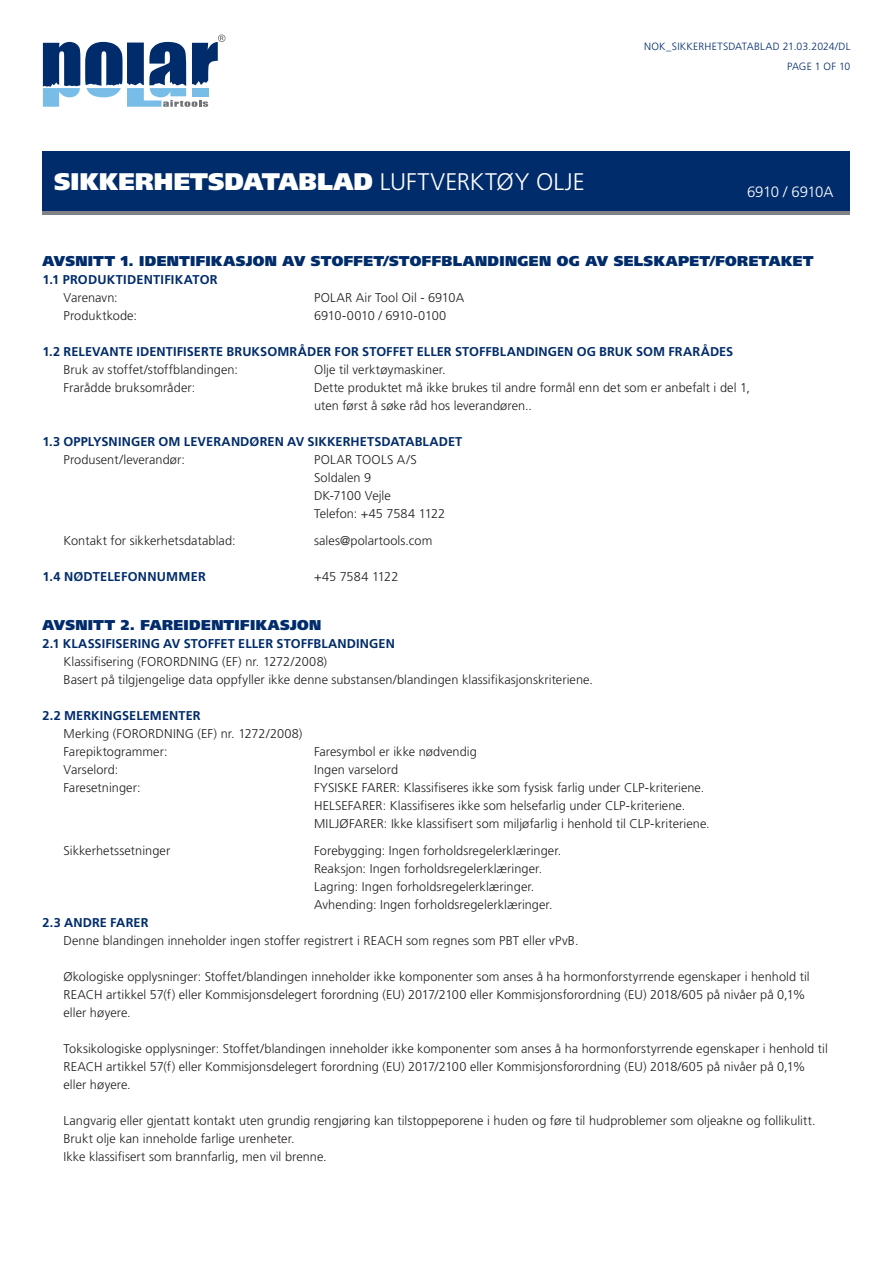
<style>
.page{position:relative;width:893px;height:1263px;background:#fff}
.page>*{position:absolute;margin:0;border:0;box-sizing:border-box;transform-origin:0 0}
.t1{font:900 24px "Frutiger LT Pro";color:#fff}
.t2{font:300 15px "Frutiger LT Pro";letter-spacing:-.035em;color:#fff}
.t3{font:900 14.25px "Frutiger LT Pro";letter-spacing:.02em;color:#002c6b}
.t4{font:300 12.75px/18px "Frutiger LT Pro";letter-spacing:.005em;color:#231f20}
.t5{font:700 12.75px "Frutiger LT Pro";letter-spacing:.005em;color:#002c6b}
.t6{font:300 12.75px "Frutiger LT Pro";letter-spacing:-.025em;color:#231f20}
.t7{font:300 10.5px/19.5px "Frutiger LT Pro";letter-spacing:.015em;color:#002c6b;text-align:right}
.s1{font-weight:300}
</style>
<div class="page">
<svg style="left:43px;top:34px;width:183px;height:73px"></svg>
<div style="left:43px;top:151px;width:807px;height:60px;background:#002c6b"></div>
<hr style="left:43px;top:211px;width:807px;height:3px;background:#808285">
<h1 class="t1" style="left:54px;top:167px;width:532px">SIKKERHETSDATABLAD <span class="s1">LUFTVERKTØY OLJE</span></h1>
<p class="t7" style="left:644px;top:37px;width:208px">NOK_SIKKERHETSDATABLAD 21.03.2024/DL<br>PAGE 1 OF 10</p>
<p class="t2" style="left:747px;top:183px;width:88px">6910 / 6910A</p>
<p class="t3" style="left:43px;top:252px;width:773px">AVSNITT 1. IDENTIFIKASJON AV STOFFET/STOFFBLANDINGEN OG AV SELSKAPET/FORETAKET</p>
<p class="t5" style="left:43px;top:272px;width:177px">1.1 PRODUKTIDENTIFIKATOR</p>
<p class="t4" style="left:64px;top:288px;width:56px">Varenavn:</p>
<p class="t4" style="left:314px;top:288px;width:152px">POLAR Air Tool Oil - 6910A</p>
<p class="t4" style="left:64px;top:306px;width:75px">Produktkode:</p>
<p class="t6" style="left:314px;top:308px;width:134px">6910-0010 / 6910-0100</p>
<p class="t5" style="left:43px;top:344px;width:692px">1.2 RELEVANTE IDENTIFISERTE BRUKSOMRÅDER FOR STOFFET ELLER STOFFBLANDINGEN OG BRUK SOM FRARÅDES</p>
<p class="t4" style="left:64px;top:360px;width:176px">Bruk av stoffet/stoffblandingen:</p>
<p class="t4" style="left:314px;top:360px;width:133px">Olje til verktøymaskiner.</p>
<p class="t4" style="left:64px;top:378px;width:133px">Frarådde bruksområder:</p>
<p class="t4" style="left:314px;top:378px;width:437px">Dette produktet må ikke brukes til andre formål enn det som er anbefalt i del 1, uten først å søke råd hos leverandøren..</p>
<p class="t5" style="left:43px;top:434px;width:421px">1.3 OPPLYSNINGER OM LEVERANDØREN AV SIKKERHETSDATABLADET</p>
<p class="t4" style="left:64px;top:451px;width:123px">Produsent/leverandør:</p>
<p class="t4" style="left:314px;top:451px;width:133px">POLAR TOOLS A/S<br>Soldalen 9<br>DK-7100 Vejle<br>Telefon: +45 7584 1122</p>
<p class="t4" style="left:64px;top:532px;width:174px">Kontakt for sikkerhetsdatablad:</p>
<p class="t4" style="left:314px;top:532px;width:120px">sales@polartools.com</p>
<p class="t5" style="left:43px;top:569px;width:165px">1.4 NØDTELEFONNUMMER</p>
<p class="t4" style="left:314px;top:568px;width:86px">+45 7584 1122</p>
<p class="t3" style="left:43px;top:616px;width:280px">AVSNITT 2. FAREIDENTIFIKASJON</p>
<p class="t5" style="left:43px;top:636px;width:354px">2.1 KLASSIFISERING AV STOFFET ELLER STOFFBLANDINGEN</p>
<p class="t4" style="left:64px;top:652px;width:531px">Klassifisering (FORORDNING (EF) nr. 1272/2008)<br>Basert på tilgjengelige data oppfyller ikke denne substansen/blandingen klassifikasjonskriteriene.</p>
<p class="t5" style="left:43px;top:708px;width:160px">2.2 MERKINGSELEMENTER</p>
<p class="t4" style="left:64px;top:724px;width:240px">Merking (FORORDNING (EF) nr. 1272/2008)<br>Farepiktogrammer:</p>
<p class="t4" style="left:314px;top:742px;width:164px">Faresymbol er ikke nødvendig</p>
<p class="t4" style="left:64px;top:760px;width:56px">Varselord:</p>
<p class="t4" style="left:314px;top:760px;width:86px">Ingen varselord</p>
<p class="t4" style="left:64px;top:778px;width:79px">Faresetninger:</p>
<p class="t4" style="left:314px;top:778px;width:397px">FYSISKE FARER: Klassifiseres ikke som fysisk farlig under CLP-kriteriene.<br>HELSEFARER: Klassifiseres ikke som helsefarlig under CLP-kriteriene.<br>MILJØFARER: Ikke klassifisert som miljøfarlig i henhold til CLP-kriteriene.</p>
<p class="t4" style="left:64px;top:841px;width:108px">Sikkerhetssetninger</p>
<p class="t4" style="left:314px;top:841px;width:249px">Forebygging: Ingen forholdsregelerklæringer.<br>Reaksjon: Ingen forholdsregelerklæringer.<br>Lagring: Ingen forholdsregelerklæringer.<br>Avhending: Ingen forholdsregelerklæringer.</p>
<p class="t5" style="left:43px;top:915px;width:107px">2.3 ANDRE FARER</p>
<p class="t4" style="left:64px;top:931px;width:517px">Denne blandingen inneholder ingen stoffer registrert i REACH som regnes som PBT eller vPvB.</p>
<p class="t4" style="left:64px;top:967px;width:748px">Økologiske opplysninger: Stoffet/blandingen inneholder ikke komponenter som anses å ha hormonforstyrrende egenskaper i henhold til<br>REACH artikkel 57(f) eller Kommisjonsdelegert forordning (EU) 2017/2100 eller Kommisjonsforordning (EU) 2018/605 på nivåer på 0,1% eller høyere.</p>
<p class="t4" style="left:64px;top:1039px;width:766px">Toksikologiske opplysninger: Stoffet/blandingen inneholder ikke komponenter som anses å ha hormonforstyrrende egenskaper i henhold til<br>REACH artikkel 57(f) eller Kommisjonsdelegert forordning (EU) 2017/2100 eller Kommisjonsforordning (EU) 2018/605 på nivåer på 0,1% eller høyere.</p>
<p class="t4" style="left:64px;top:1111px;width:754px">Langvarig eller gjentatt kontakt uten grundig rengjøring kan tilstoppeporene i huden og føre til hudproblemer som oljeakne og follikulitt.<br>Brukt olje kan inneholde farlige urenheter.<br>Ikke klassifisert som brannfarlig, men vil brenne.</p>
</div>
